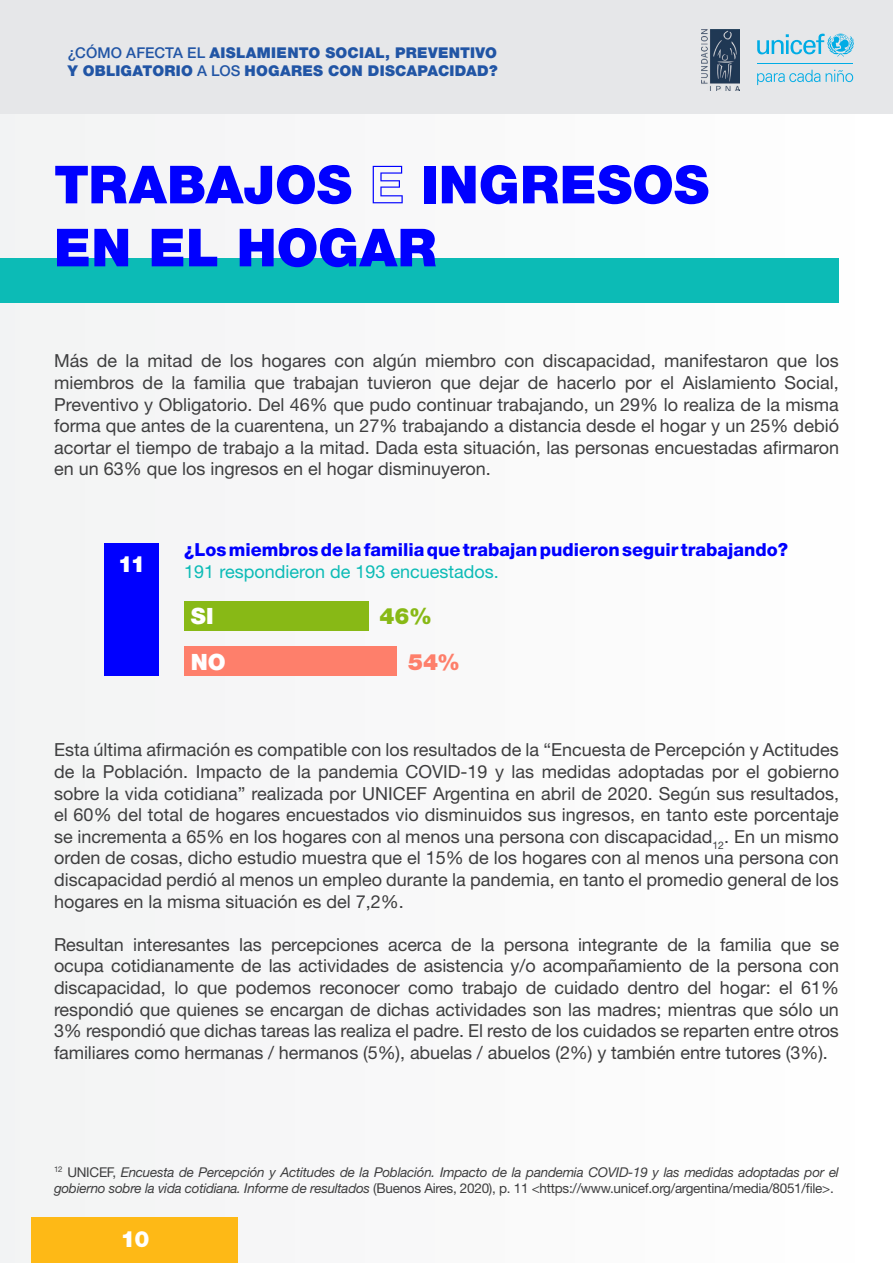
<style>
.page{position:relative;width:893px;height:1263px;background:#fff}
.page>*{position:absolute;margin:0;border:0;box-sizing:border-box;transform-origin:0 0}
.t1{font:900 52.5px "Helvetica Neue LT Std";letter-spacing:.005em;color:#00f}
.t2{font:900 22.5px "Helvetica Neue LT Std";letter-spacing:-.025em;color:#fff}
.t3{font:900 22.5px "Helvetica Neue LT Std";color:#88b916}
.t4{font:900 22.5px "Helvetica Neue LT Std";color:#fe7f6b}
.t5{font:18px/21.6px "Helvetica Neue LT Std";color:#3e3e3f;text-align:justify}
.t6{font:800 18px "Helvetica Neue LT Std";color:#00f}
.t7{font:18px "Helvetica Neue LT Std";color:#0cbbb6}
.t8{font:900 14.85px/17.9px "Helvetica Neue LT Std";letter-spacing:.02em;color:#2155a5}
.t9{font:italic 13.5px/16.2px "Helvetica Neue LT Std";letter-spacing:-.02em;color:#3e3e3f}
.s1{font-weight:500}
.s2{font-family:"Helvetica Neue LT Std Bd Ou";font-weight:400}
.s3{font-style:normal}
</style>
<div class="page">
<div style="left:0;top:113px;width:893px;height:1150px;background:#f9f9f9"></div>
<hr style="left:892px;top:113px;width:1px;height:1150px;background:#fff">
<div style="left:32px;top:1218px;width:206px;height:45px;background:#feb916"></div>
<div style="left:0;top:0;width:893px;height:113px;background:#e6e7e9"></div>
<img style="left:702px;top:30px;width:37px;height:61px">
<svg style="left:757px;top:34px;width:97px;height:23px"></svg>
<hr style="left:757px;top:63px;width:96px;height:1px;background:#00ace5">
<svg style="left:757px;top:70px;width:96px;height:15px"></svg>
<div style="left:0;top:259px;width:839px;height:44px;background:#0cbbb6"></div>
<div style="left:105px;top:543px;width:54px;height:133px;background:#00f"></div>
<div style="left:184px;top:601px;width:185px;height:30px;background:#88b916"></div>
<div style="left:184px;top:647px;width:212px;height:29px;background:#fe7f6b"></div>
<p class="t8" style="left:68px;top:44px;width:431px"><span class="s1">¿CÓMO AFECTA EL</span> AISLAMIENTO SOCIAL, PREVENTIVO<br>Y OBLIGATORIO <span class="s1">A LOS</span> HOGARES CON DISCAPACIDAD?</p>
<p class="t1" style="left:54px;top:153px;width:656px">TRABAJOS <span class="s2">E</span> INGRESOS</p>
<p class="t1" style="left:54px;top:216px;width:384px">EN EL HOGAR</p>
<p class="t5" style="left:54px;top:350px;width:786px">Más de la mitad de los hogares con algún miembro con discapacidad, manifestaron que los miembros de la familia que trabajan tuvieron que dejar de hacerlo por el Aislamiento Social, Preventivo y Obligatorio. Del 46% que pudo continuar trabajando, un 29% lo realiza de la misma forma que antes de la cuarentena, un 27% trabajando a distancia desde el hogar y un 25% debió acortar el tiempo de trabajo a la mitad. Dada esta situación, las personas encuestadas afirmaron en un 63% que los ingresos en el hogar disminuyeron.</p>
<p class="t2" style="left:118px;top:550px;width:29px">11</p>
<p class="t6" style="left:184px;top:539px;width:605px">¿Los miembros de la familia que trabajan pudieron seguir trabajando?</p>
<p class="t7" style="left:184px;top:561px;width:316px">191 respondieron de 193 encuestados.</p>
<p class="t2" style="left:191px;top:602px;width:24px">SI</p>
<p class="t3" style="left:379px;top:602px;width:54px">46%</p>
<p class="t2" style="left:191px;top:648px;width:37px">NO</p>
<p class="t4" style="left:408px;top:648px;width:53px">54%</p>
<p class="t5" style="left:54px;top:739px;width:786px">Esta última afirmación es compatible con los resultados de la “Encuesta de Percepción y Actitudes de la Población. Impacto de la pandemia COVID-19 y las medidas adoptadas por el gobierno sobre la vida cotidiana” realizada por UNICEF Argentina en abril de 2020. Según sus resultados, el 60% del total de hogares encuestados vio disminuidos sus ingresos, en tanto este porcentaje se incrementa a 65% en los hogares con al menos una persona con discapacidad<sub>12</sub>. En un mismo orden de cosas, dicho estudio muestra que el 15% de los hogares con al menos una persona con discapacidad perdió al menos un empleo durante la pandemia, en tanto el promedio general de los hogares en la misma situación es del 7,2%.</p>
<p class="t5" style="left:54px;top:933px;width:787px">Resultan interesantes las percepciones acerca de la persona integrante de la familia que se ocupa cotidianamente de las actividades de asistencia y/o acompañamiento de la persona con discapacidad, lo que podemos reconocer como trabajo de cuidado dentro del hogar: el 61% respondió que quienes se encargan de dichas actividades son las madres; mientras que sólo un 3% respondió que dichas tareas las realiza el padre. El resto de los cuidados se reparten entre otros familiares como hermanas / hermanos (5%), abuelas / abuelos (2%) y también entre tutores (3%).</p>
<p class="t9" style="left:54px;top:1163px;width:786px"><sup>12</sup> <span class="s3">UNICEF,</span> Encuesta de Percepción y Actitudes de la Población. Impacto de la pandemia COVID-19 y las medidas adoptadas por el gobierno sobre la vida cotidiana. Informe de resultados <span class="s3">(Buenos Aires, 2020), p. 11 &lt;https://www.unicef.org/argentina/media/8051/file&gt;.</span></p>
<p class="t2" style="left:121px;top:1225px;width:30px">10</p>
</div>
